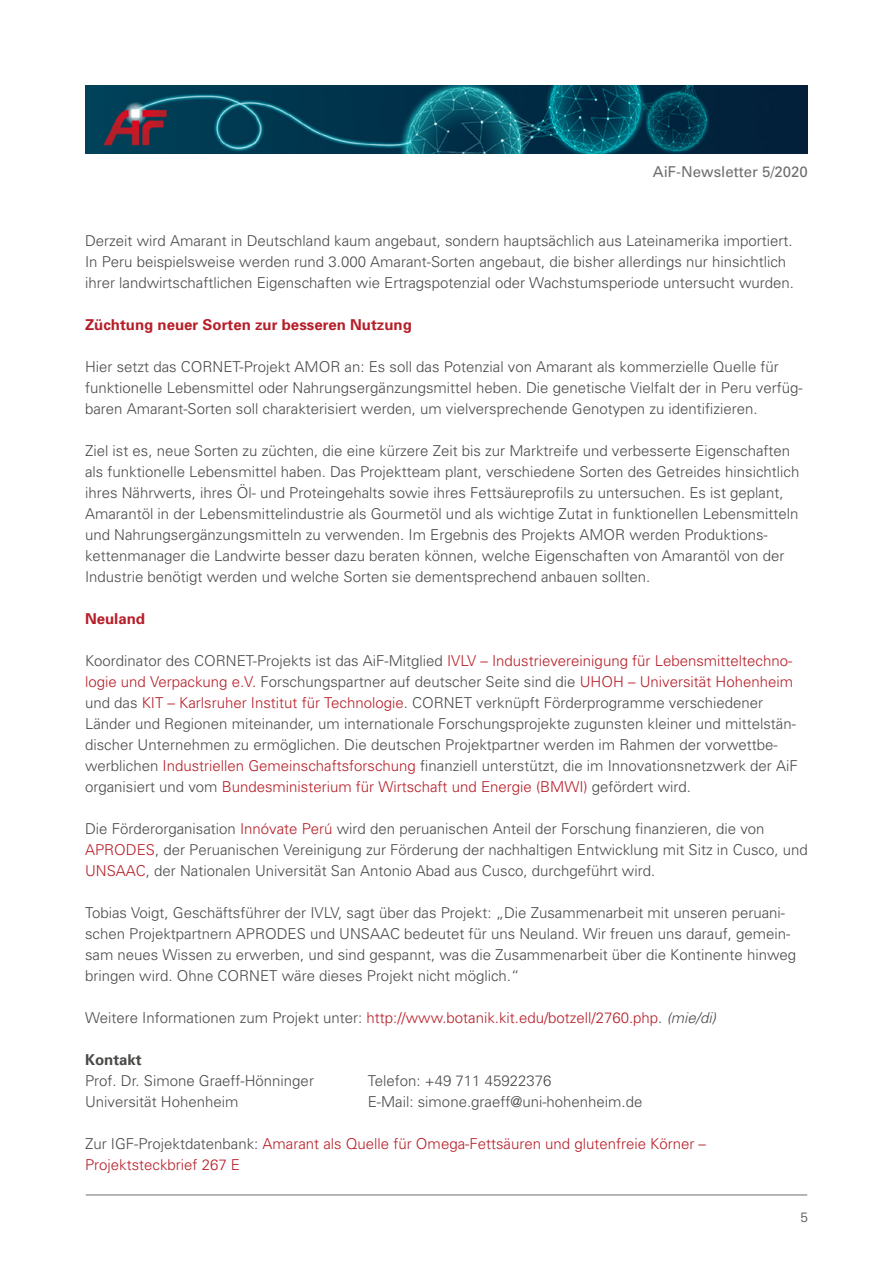
<style>
.page{position:relative;width:893px;height:1263px;background:#fff}
.page>*{position:absolute;margin:0;border:0;box-sizing:border-box;transform-origin:0 0}
.t1{font:300 15px/21px "Univers";color:#4a4a49}
.t2{font:300 15px/21px "Univers";color:#b61f29}
.t3{font:700 15px "Univers";color:#b61f29}
.t4{font:15px "Univers";color:#706f6f}
.t5{font:700 15px "Univers";color:#4a4a49}
.t6{font:300 13.5px "Univers";color:#4a4a49}
.s1{color:#b61f29}
.s2{color:#4a4a49}
.s3{font-style:italic;color:#4a4a49}
</style>
<div class="page">
<img style="left:85px;top:85px;width:723px;height:68px">
<hr style="left:86px;top:1194px;width:721px;height:1px;background:#9d9d9c">
<p class="t4" style="left:653px;top:163px;width:157px">AiF-Newsletter 5/2020</p>
<p class="t1" style="left:85px;top:230px;width:711px">Derzeit wird Amarant in Deutschland kaum angebaut, sondern hauptsächlich aus Lateinamerika importiert.<br>In Peru beispielsweise werden rund 3.000 Amarant-Sorten angebaut, die bisher allerdings nur hinsichtlich ihrer landwirtschaftlichen Eigenschaften wie Ertragspotenzial oder Wachstumsperiode untersucht wurden.</p>
<p class="t3" style="left:85px;top:315px;width:328px">Züchtung neuer Sorten zur besseren Nutzung</p>
<p class="t1" style="left:85px;top:356px;width:719px">Hier setzt das CORNET-Projekt AMOR an: Es soll das Potenzial von Amarant als kommerzielle Quelle für funktionelle Lebensmittel oder Nahrungsergänzungsmittel heben. Die genetische Vielfalt der in Peru verfüg&shy;baren Amarant-Sorten soll charakterisiert werden, um vielversprechende Genotypen zu identifizieren.</p>
<p class="t1" style="left:85px;top:440px;width:716px">Ziel ist es, neue Sorten zu züchten, die eine kürzere Zeit bis zur Marktreife und verbesserte Eigenschaften als funktionelle Lebensmittel haben. Das Projektteam plant, verschiedene Sorten des Getreides hinsichtlich ihres Nährwerts, ihres Öl- und Proteingehalts sowie ihres Fettsäureprofils zu untersuchen. Es ist geplant, Amarantöl in der Lebensmittelindustrie als Gourmetöl und als wichtige Zutat in funktionellen Lebensmitteln und Nahrungsergänzungsmitteln zu verwenden. Im Ergebnis des Projekts AMOR werden Produktions&shy;kettenmanager die Landwirte besser dazu beraten können, welche Eigenschaften von Amarantöl von der Industrie benötigt werden und welche Sorten sie dementsprechend anbauen sollten.</p>
<p class="t3" style="left:85px;top:609px;width:62px">Neuland</p>
<p class="t1" style="left:85px;top:650px;width:714px">Koordinator des CORNET-Projekts ist das AiF-Mitglied <span class="s1">IVLV – Industrievereinigung für Lebensmitteltechno&shy;logie und Verpackung e.V.</span> Forschungspartner auf deutscher Seite sind die <span class="s1">UHOH – Universität Hohenheim </span>und das <span class="s1">KIT – Karlsruher Institut für Technologie</span>. CORNET verknüpft Förderprogramme verschiedener Länder und Regionen miteinander, um internationale Forschungsprojekte zugunsten kleiner und mittelstän&shy;discher Unternehmen zu ermöglichen. Die deutschen Projektpartner werden im Rahmen der vorwettbe&shy;werblichen <span class="s1">Industriellen Gemeinschaftsforschung</span> finanziell unterstützt, die im Innovationsnetzwerk der AiF organisiert und vom <span class="s1">Bundesministerium für Wirtschaft und Energie (BMWI)</span> gefördert wird.</p>
<p class="t1" style="left:85px;top:818px;width:724px">Die Förderorganisation <span class="s1">Innóvate Perú</span> wird den peruanischen Anteil der Forschung finanzieren, die von<br><span class="s1">APRODES</span>, der Peruanischen Vereinigung zur Förderung der nachhaltigen Entwicklung mit Sitz in Cusco, und<br><span class="s1">UNSAAC</span>, der Nationalen Universität San Antonio Abad aus Cusco, durchgeführt wird.</p>
<p class="t1" style="left:85px;top:902px;width:713px">Tobias Voigt, Geschäftsführer der IVLV, sagt über das Projekt: „Die Zusammenarbeit mit unseren peruani&shy;schen Projektpartnern APRODES und UNSAAC bedeutet für uns Neuland. Wir freuen uns darauf, gemein&shy;sam neues Wissen zu erwerben, und sind gespannt, was die Zusammenarbeit über die Kontinente hinweg bringen wird. Ohne CORNET wäre dieses Projekt nicht möglich.“</p>
<p class="t2" style="left:85px;top:1007px;width:632px"><span class="s2">Weitere Informationen zum Projekt unter:</span> http://www.botanik.kit.edu/botzell/2760.php<span class="s2">.</span> <span class="s3">(mie/di)</span></p>
<p class="t5" style="left:85px;top:1050px;width:58px">Kontakt</p>
<p class="t1" style="left:85px;top:1070px;width:230px">Prof. Dr. Simone Graeff-Hönninger</p>
<p class="t1" style="left:85px;top:1091px;width:155px">Universität Hohenheim</p>
<p class="t2" style="left:85px;top:1133px;width:623px"><span class="s2">Zur IGF-Projektdatenbank:</span> Amarant als Quelle für Omega-Fettsäuren und glutenfreie Körner –<br>Projektsteckbrief 267 E</p>
<p class="t1" style="left:368px;top:1070px;width:185px">Telefon: +49 711 45922376</p>
<p class="t1" style="left:368px;top:1091px;width:276px">E-Mail: simone.graeff@uni-hohenheim.de</p>
<p class="t6" style="left:800px;top:1209px;width:9px">5</p>
</div>
